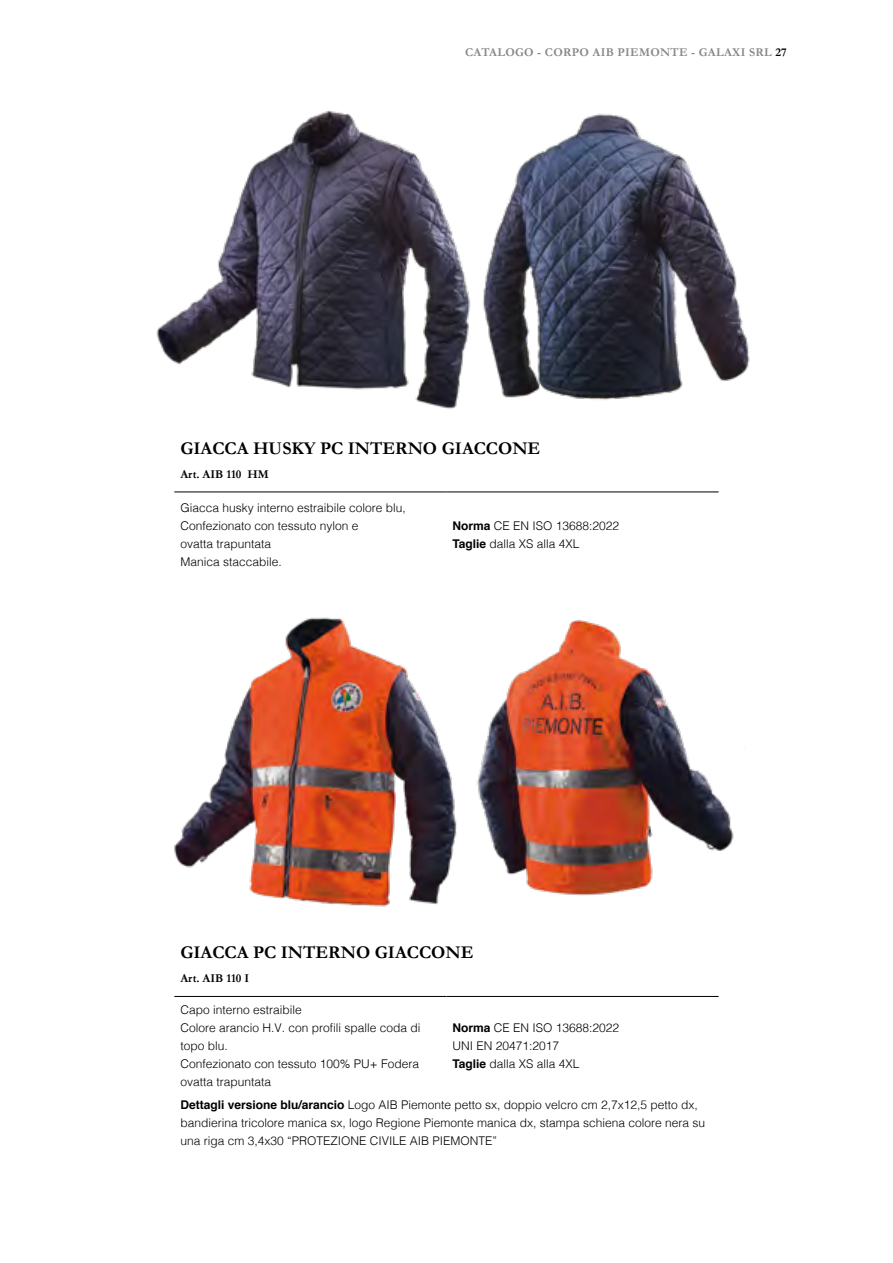
<style>
.page{position:relative;width:893px;height:1263px;background:#fff}
.page>*{position:absolute;margin:0;border:0;box-sizing:border-box;transform-origin:0 0}
.t1{font:700 18px "Garamond";color:#000}
.t2{font:300 12px/18px "Helvetica";color:#000}
.t3{font:700 12px "Garamond";letter-spacing:.025em;color:#87888a}
.t4{font:700 12px "Garamond";color:#000}
.s1{color:#000}
.s2{font-weight:700}
</style>
<div class="page">
<img style="left:477px;top:620px;width:257px;height:276px">
<img style="left:174px;top:617px;width:283px;height:290px">
<img style="left:483px;top:113px;width:267px;height:287px">
<img style="left:156px;top:111px;width:315px;height:298px">
<hr style="left:174px;top:492px;width:272px;height:1px;background:#000">
<hr style="left:446px;top:492px;width:273px;height:1px;background:#000">
<hr style="left:174px;top:996px;width:272px;height:1px;background:#000">
<hr style="left:446px;top:996px;width:273px;height:1px;background:#000">
<p class="t3" style="left:465px;top:44px;width:323px">CATALOGO - CORPO AIB PIEMONTE - GALAXI SRL <span class="s1">27</span></p>
<h1 class="t1" style="left:180px;top:436px;width:361px">GIACCA HUSKY PC INTERNO GIACCONE</h1>
<p class="t4" style="left:180px;top:466px;width:90px">Art. AIB 110 HM</p>
<p class="t2" style="left:180px;top:498px;width:227px">Giacca husky interno estraibile colore blu,<br>Confezionato con tessuto nylon e<br>ovatta trapuntata<br>Manica staccabile.</p>
<p class="t2" style="left:452px;top:516px;width:168px"><span class="s2">Norma</span> CE EN ISO 13688:2022<br><span class="s2">Taglie</span> dalla XS alla 4XL</p>
<h1 class="t1" style="left:180px;top:940px;width:295px">GIACCA PC INTERNO GIACCONE</h1>
<p class="t4" style="left:180px;top:970px;width:70px">Art. AIB 110 I</p>
<p class="t2" style="left:180px;top:999px;width:242px">Capo interno estraibile<br>Colore arancio H.V. con profili spalle coda di topo blu.<br>Confezionato con tessuto 100% PU+ Fodera ovatta trapuntata</p>
<p class="t2" style="left:452px;top:1018px;width:168px"><span class="s2">Norma</span> CE EN ISO 13688:2022<br>UNI EN 20471:2017<br><span class="s2">Taglie</span> dalla XS alla 4XL</p>
<p class="t2" style="left:180px;top:1095px;width:526px"><span class="s2">Dettagli versione blu/arancio</span> Logo AIB Piemonte petto sx, doppio velcro cm 2,7x12,5 petto dx, bandierina tricolore manica sx, logo Regione Piemonte manica dx, stampa schiena colore nera su una riga cm 3,4x30 “PROTEZIONE CIVILE AIB PIEMONTE”</p>
</div>
